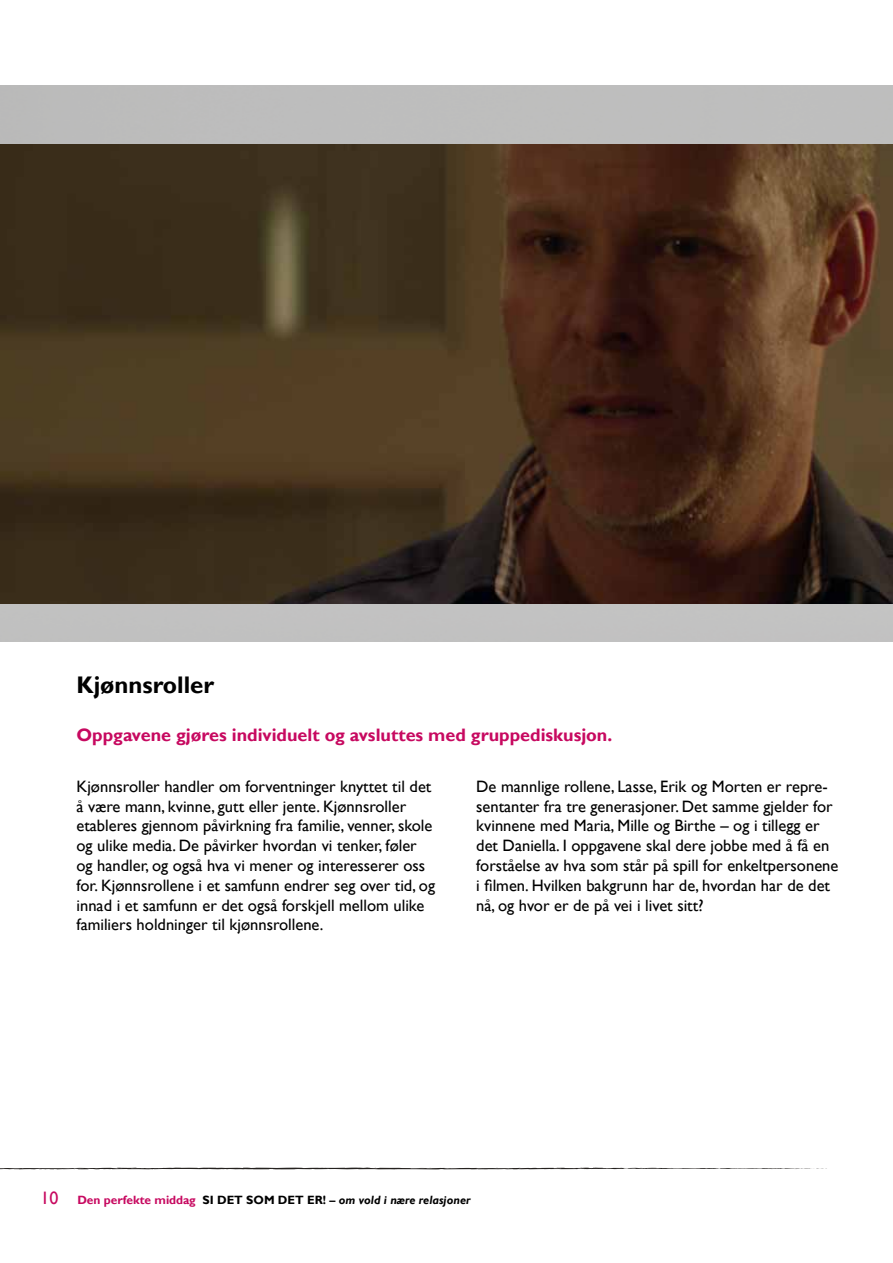
<style>
.page{position:relative;width:893px;height:1263px;background:#fff}
.page>*{position:absolute;margin:0;border:0;box-sizing:border-box;transform-origin:0 0}
.t1{font:700 24px "Gill Sans";color:#000}
.t2{font:700 18px "Gill Sans";color:#c70960}
.t3{font:16.5px/19.8px "Gill Sans";color:#000}
.t4{font:italic 700 12px "Gill Sans";color:#000}
.s1{font-weight:400;font-style:normal;font-size:18px;color:#c70960}
.s2{font-style:normal;color:#c70960}
.s3{font-style:normal}
</style>
<div class="page">
<svg style="left:0;top:1167px;width:827px;height:3px"></svg>
<div style="left:0;top:85px;width:893px;height:556px;background:#bebebe"></div>
<img style="left:0;top:145px;width:893px;height:458px">
<h1 class="t1" style="left:77px;top:670px;width:139px">Kjønnsroller</h1>
<p class="t2" style="left:77px;top:724px;width:537px">Oppgavene gjøres individuelt og avsluttes med gruppediskusjon.</p>
<p class="t3" style="left:77px;top:776px;width:360px">Kjønnsroller handler om forventninger knyttet til det å være mann, kvinne, gutt eller jente. Kjønnsroller etableres gjennom påvirkning fra familie, venner, skole og ulike media. De påvirker hvordan vi tenker, føler og handler, og også hva vi mener og interesserer oss for. Kjønnsrollene i et samfunn endrer seg over tid, og innad i et samfunn er det også forskjell mellom ulike familiers holdninger til kjønnsrollene.</p>
<p class="t3" style="left:476px;top:776px;width:364px">De mannlige rollene, Lasse, Erik og Morten er repre&shy;sentanter fra tre generasjoner. Det samme gjelder for kvinnene med Maria, Mille og Birthe – og i tillegg er det Daniella. I oppgavene skal dere jobbe med å få en forståelse av hva som står på spill for enkeltpersonene i filmen. Hvilken bakgrunn har de, hvordan har de det nå, og hvor er de på vei i livet sitt?</p>
<p class="t4" style="left:40px;top:1193px;width:432px"><span class="s1">10</span> <span class="s2">Den perfekte middag</span> <span class="s3">SI DET SOM DET ER!</span> – om vold i nære relasjoner</p>
</div>
